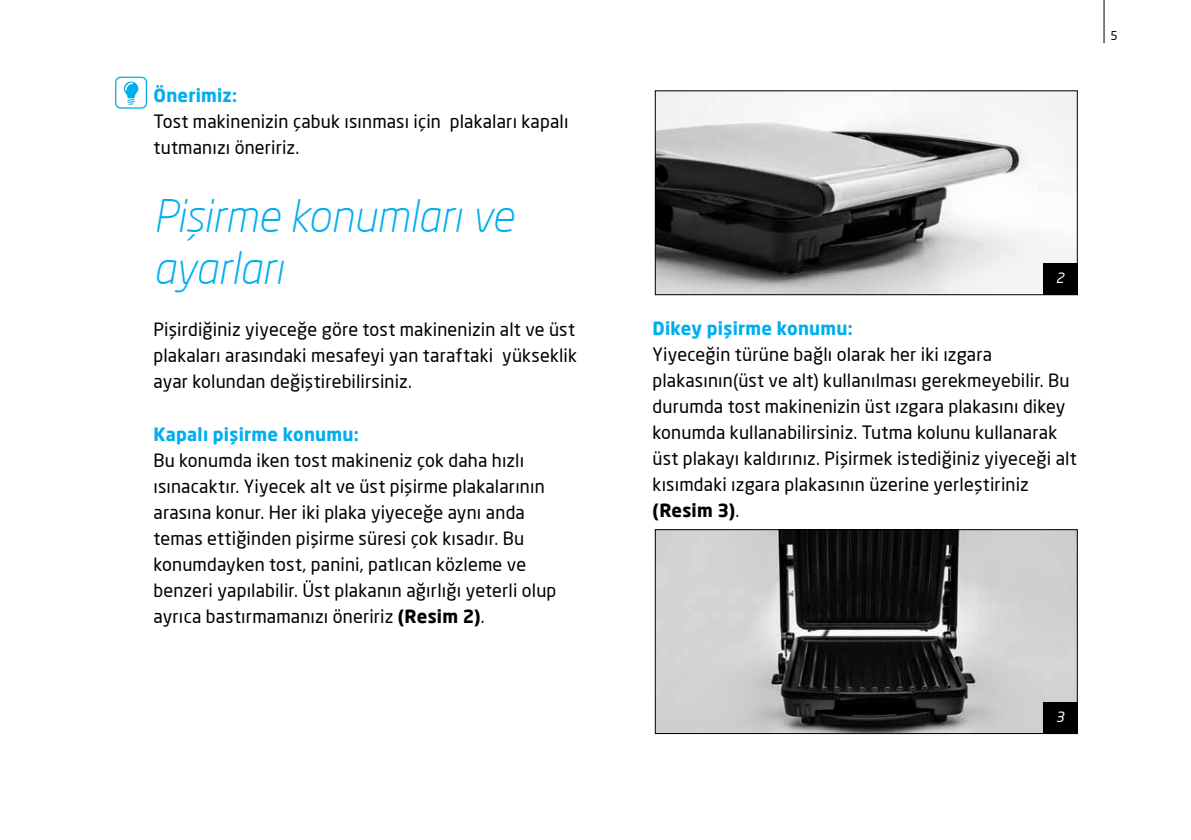
<style>
.page{position:relative;width:1191px;height:840px;background:#fff}
.page>*{position:absolute;margin:0;border:0;box-sizing:border-box;transform-origin:0 0}
.t1{font:italic 300 44px/52px "Neo Sans Pro";letter-spacing:-.01em;color:#00aeef}
.t2{font:18px/26px "Neo Sans Pro";letter-spacing:.01em;color:#000}
.t3{font:700 18px "Neo Sans Pro";letter-spacing:.015em;color:#00aeef}
.t4{font:italic 14px "Neo Sans Pro";color:#fff}
.t5{font:12px "Neo Sans Pro";color:#000}
.s1{font-weight:700}
</style>
<div class="page">
<hr style="left:1103px;top:0;width:1px;height:43px;background:#000">
<img style="left:657px;top:92px;width:418px;height:201px">
<div style="left:655px;top:90px;width:422px;height:205px;border:1px solid #000"></div>
<div style="left:1042px;top:263px;width:35px;height:32px;background:#000"></div>
<svg style="left:115px;top:77px;width:32px;height:32px"></svg>
<img style="left:657px;top:531px;width:418px;height:200px">
<div style="left:655px;top:529px;width:422px;height:204px;border:1px solid #000"></div>
<div style="left:1042px;top:701px;width:35px;height:32px;background:#000"></div>
<p class="t3" style="left:153px;top:84px;width:85px">Önerimiz:</p>
<p class="t2" style="left:153px;top:108px;width:416px">Tost makinenizin çabuk ısınması için plakaları kapalı tutmanızı öneririz.</p>
<h1 class="t1" style="left:153px;top:190px;width:362px">Pişirme konumları ve ayarları</h1>
<p class="t2" style="left:153px;top:316px;width:425px">Pişirdiğiniz yiyeceğe göre tost makinenizin alt ve üst plakaları arasındaki mesafeyi yan taraftaki yükseklik ayar kolundan değiştirebilirsiniz.</p>
<p class="t3" style="left:153px;top:422px;width:207px">Kapalı pişirme konumu:</p>
<p class="t2" style="left:153px;top:446px;width:404px">Bu konumda iken tost makineniz çok daha hızlı ısınacaktır. Yiyecek alt ve üst pişirme plakalarının arasına konur. Her iki plaka yiyeceğe aynı anda temas ettiğinden pişirme süresi çok kısadır. Bu konumdayken tost, panini, patlıcan közleme ve benzeri yapılabilir. Üst plakanın ağırlığı yeterli olup ayrıca bastırmamanızı öneririz <span class="s1">(Resim 2)</span>.</p>
<p class="t5" style="left:1110px;top:28px;width:9px">5</p>
<p class="t4" style="left:1055px;top:269px;width:10px">2</p>
<p class="t3" style="left:652px;top:316px;width:202px">Dikey pişirme konumu:</p>
<p class="t2" style="left:652px;top:340px;width:425px">Yiyeceğin türüne bağlı olarak her iki ızgara plakasının(üst ve alt) kullanılması gerekmeyebilir. Bu durumda tost makinenizin üst ızgara plakasını dikey konumda kullanabilirsiniz. Tutma kolunu kullanarak üst plakayı kaldırınız. Pişirmek istediğiniz yiyeceği alt kısımdaki ızgara plakasının üzerine yerleştiriniz <span class="s1">(Resim 3)</span>.</p>
<p class="t4" style="left:1055px;top:708px;width:10px">3</p>
</div>
